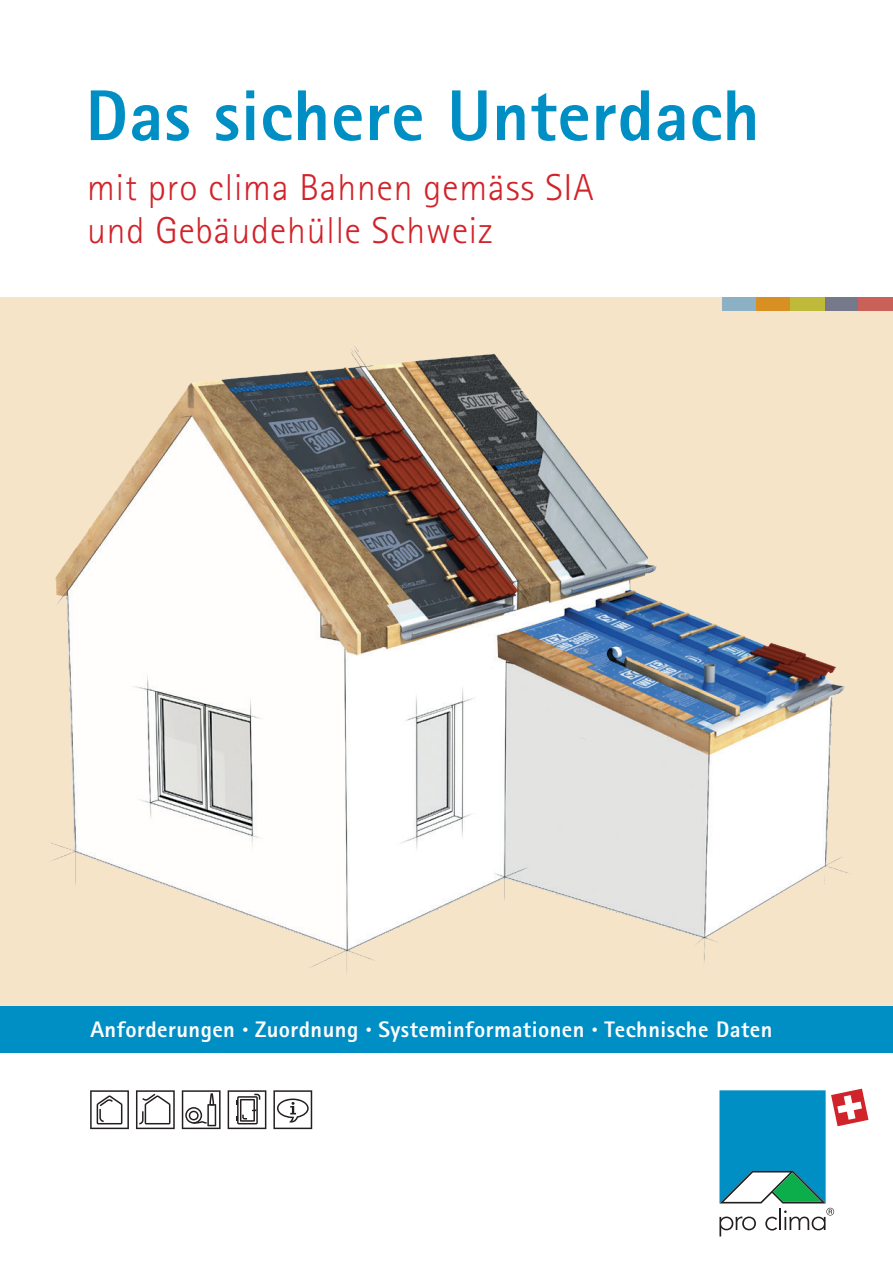
<style>
.page{position:relative;width:893px;height:1263px;background:#fff}
.page>*{position:absolute;margin:0;border:0;box-sizing:border-box;transform-origin:0 0}
.t1{font:800 72px "Rotis Sans Serif Pro";letter-spacing:.01em;color:#008fc5}
.t2{font:300 37.5px/43.5px "Rotis Sans Serif Pro";letter-spacing:.025em;color:#d1232a}
.t3{font:800 22.5px "Rotis Sans Serif Pro";letter-spacing:.02em;color:#fff}
.s1{font-weight:400;font-size:12px}
</style>
<div class="page">
<div style="left:0;top:298px;width:893px;height:723px;background:#f6e4c9"></div>
<div style="left:0;top:1006px;width:893px;height:47px;background:#008fc5"></div>
<svg style="left:719px;top:1089px;width:149px;height:147px"></svg>
<img style="left:51px;top:346px;width:800px;height:627px">
<div style="left:723px;top:298px;width:34px;height:13px;background:#8cb0c4"></div>
<div style="left:757px;top:298px;width:34px;height:13px;background:#d89022"></div>
<div style="left:825px;top:298px;width:34px;height:13px;background:#767989"></div>
<div style="left:791px;top:298px;width:34px;height:13px;background:#bfba3a"></div>
<div style="left:859px;top:298px;width:34px;height:13px;background:#ca6159"></div>
<svg style="left:90px;top:1090px;width:39px;height:39px"></svg>
<svg style="left:136px;top:1090px;width:39px;height:39px"></svg>
<svg style="left:182px;top:1090px;width:39px;height:39px"></svg>
<svg style="left:228px;top:1090px;width:38px;height:39px"></svg>
<svg style="left:273px;top:1090px;width:39px;height:39px"></svg>
<h1 class="t1" style="left:85px;top:70px;width:676px">Das sichere Unterdach</h1>
<h2 class="t2" style="left:87px;top:166px;width:508px">mit pro clima Bahnen gemäss SIA und Gebäudehülle Schweiz</h2>
<p class="t3" style="left:90px;top:1015px;width:684px">Anforderungen <span class="s1">•</span> Zuordnung <span class="s1">•</span> Systeminformationen <span class="s1">•</span> Technische Daten</p>
</div>
